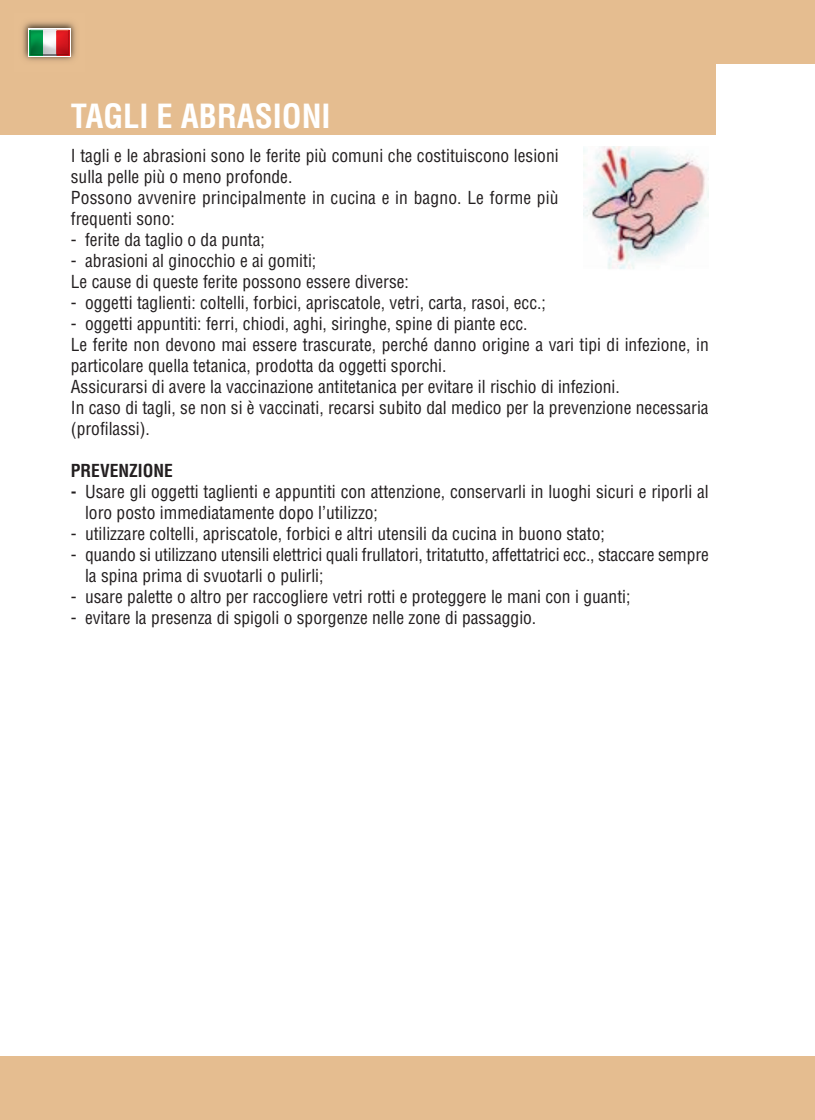
<style>
.page{position:relative;width:815px;height:1120px;background:#fff}
.page>*{position:absolute;margin:0;border:0;box-sizing:border-box;transform-origin:0 0}
.t1{font:32.5px "Helvetica Condense HAIAAK";color:#fff}
.t2{font:17.5px/21px "Helvetica Con HAIAAJ";color:#231f20}
.t3{font:17.5px "Helvetica Condense HAIAAK";color:#231f20}
.s1{font-family:"Helvetica Condense HAIAAK"}
</style>
<div class="page">
<div style="left:0;top:0;width:815px;height:64px;background:#e5bd90"></div>
<div style="left:0;top:0;width:716px;height:135px;background:#e5bd90"></div>
<img style="left:584px;top:146px;width:125px;height:123px">
<div style="left:0;top:1056px;width:815px;height:64px;background:#e5bd90"></div>
<img style="left:22px;top:21px;width:54px;height:40px">
<div style="left:28px;top:28px;width:43px;height:29px;background:#fff"></div>
<svg style="left:29px;top:29px;width:41px;height:27px"></svg>
<svg style="left:30px;top:30px;width:39px;height:25px"></svg>
<h1 class="t1" style="left:71px;top:104px;width:261px">TAGLI E ABRASIONI</h1>
<p class="t2" style="left:71px;top:147px;width:489px">I tagli e le abrasioni sono le ferite più comuni che costituiscono lesioni sulla pelle più o meno profonde.<br>Possono avvenire principalmente in cucina e in bagno. Le forme più frequenti sono:</p>
<p class="t2" style="left:71px;top:231px;width:195px">- ferite da taglio o da punta;</p>
<p class="t2" style="left:71px;top:252px;width:340px">- abrasioni al ginocchio e ai gomiti;<br>Le cause di queste ferite possono essere diverse:</p>
<p class="t2" style="left:71px;top:294px;width:477px">- oggetti taglienti: coltelli, forbici, apriscatole, vetri, carta, rasoi, ecc.;</p>
<p class="t2" style="left:71px;top:315px;width:639px">- oggetti appuntiti: ferri, chiodi, aghi, siringhe, spine di piante ecc.<br>Le ferite non devono mai essere trascurate, perché danno origine a vari tipi di infezione, in particolare quella tetanica, prodotta da oggetti sporchi.<br>Assicurarsi di avere la vaccinazione antitetanica per evitare il rischio di infezioni.<br>In caso di tagli, se non si è vaccinati, recarsi subito dal medico per la prevenzione necessaria (profilassi).</p>
<p class="t3" style="left:71px;top:464px;width:103px">PREVENZIONE</p>
<p class="t2" style="left:85px;top:483px;width:625px;text-indent:-14px"><span class="s1">-</span> Usare gli oggetti taglienti e appuntiti con attenzione, conservarli in luoghi sicuri e riporli al loro posto immediatamente dopo l’utilizzo;</p>
<p class="t2" style="left:71px;top:525px;width:535px">- utilizzare coltelli, apriscatole, forbici e altri utensili da cucina in buono stato;</p>
<p class="t2" style="left:85px;top:546px;width:625px;text-indent:-14px">- quando si utilizzano utensili elettrici quali frullatori, tritatutto, affettatrici ecc., staccare sempre la spina prima di svuotarli o pulirli;</p>
<p class="t2" style="left:71px;top:588px;width:561px">- usare palette o altro per raccogliere vetri rotti e proteggere le mani con i guanti;</p>
<p class="t2" style="left:71px;top:609px;width:467px">- evitare la presenza di spigoli o sporgenze nelle zone di passaggio.</p>
</div>
